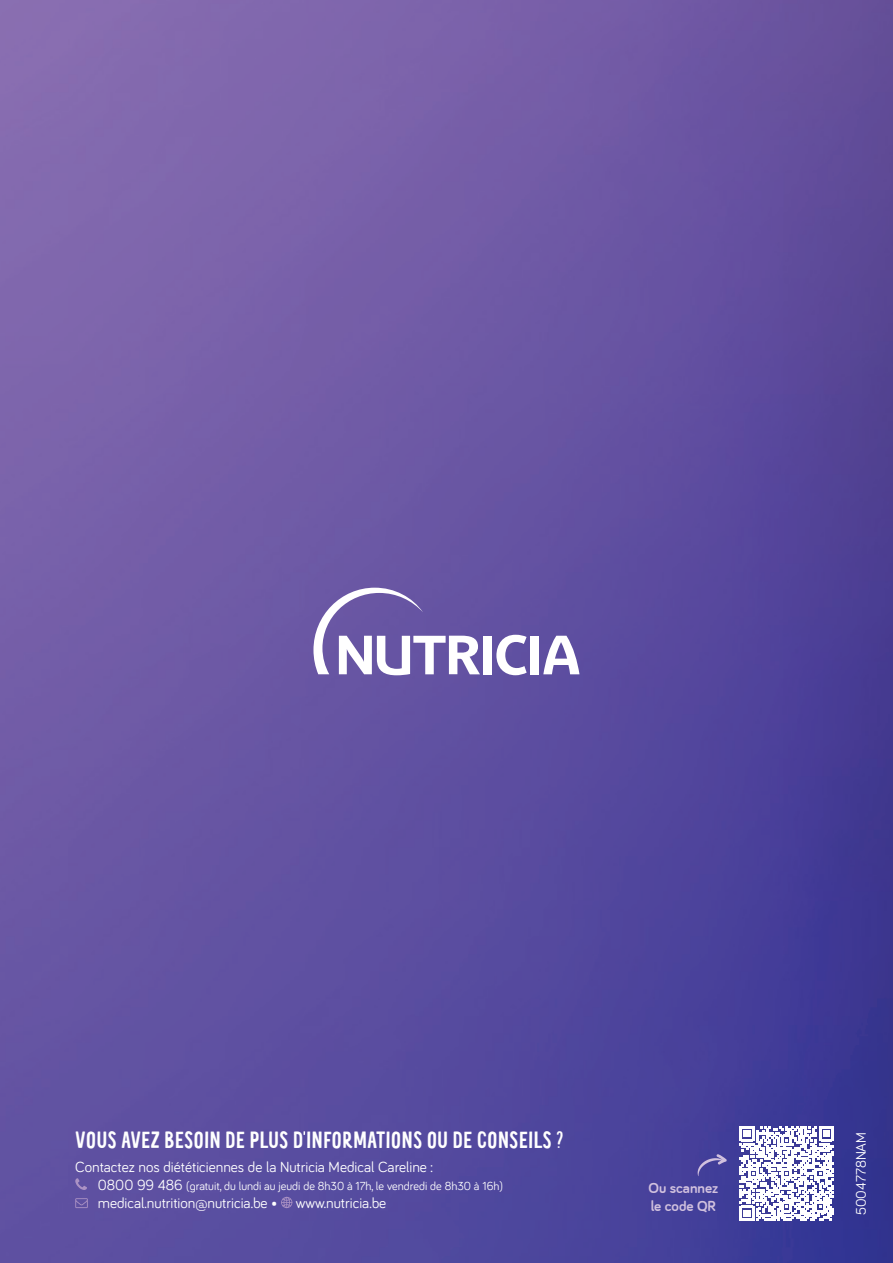
<style>
.page{position:relative;width:893px;height:1263px;background:#fff}
.page>*{position:absolute;margin:0;border:0;box-sizing:border-box;transform-origin:0 0}
.t1{font:700 19.5px "Little Dinosaur";color:#fff}
.t2{font:15px "Bariol";color:#fff}
.t3{font:700 15px "Bariol";color:#d1c1de}
.t4{font:14.25px "Bariol";color:#fff}
.t5{font:12px "Bariol";color:#fff}
.s1{font-size:15px}
</style>
<div class="page">
<img style="left:0;top:0;width:893px;height:1263px">
<svg style="left:75px;top:1178px;width:12px;height:12px"></svg>
<svg style="left:75px;top:1198px;width:13px;height:10px"></svg>
<svg style="left:281px;top:1197px;width:11px;height:11px"></svg>
<svg style="left:740px;top:1126px;width:94px;height:94px"></svg>
<svg style="left:698px;top:1154px;width:29px;height:22px"></svg>
<div style="left:531px;top:636px;width:8px;height:38px;background:#fff"></div>
<svg style="left:543px;top:636px;width:36px;height:38px"></svg>
<svg style="left:496px;top:635px;width:31px;height:40px"></svg>
<div style="left:483px;top:636px;width:9px;height:38px;background:#fff"></div>
<svg style="left:313px;top:588px;width:167px;height:87px"></svg>
<p class="t1" style="left:75px;top:1126px;width:490px">VOUS AVEZ BESOIN DE PLUS DINFORMATIONS OU DE CONSEILS ?</p>
<p class="t2" style="left:75px;top:1157px;width:359px">Contactez nos diététiciennes de la Nutricia Medical Careline :</p>
<p class="t5" style="left:98px;top:1178px;width:407px"><span class="s1">0800 99 486</span> (gratuit, du lundi au jeudi de 8h30 à 17h, le vendredi de 8h30 à 16h)</p>
<p class="t2" style="left:98px;top:1193px;width:290px">medical.nutrition@nutricia.be • www.nutricia.be</p>
<p class="t3" style="left:648px;top:1179px;width:71px">Ou scannez</p>
<p class="t3" style="left:651px;top:1197px;width:67px">le code QR</p>
<p class="t4" style="left:852px;top:1215px;width:85px;rotate:-90deg">5004778NAM</p>
</div>
